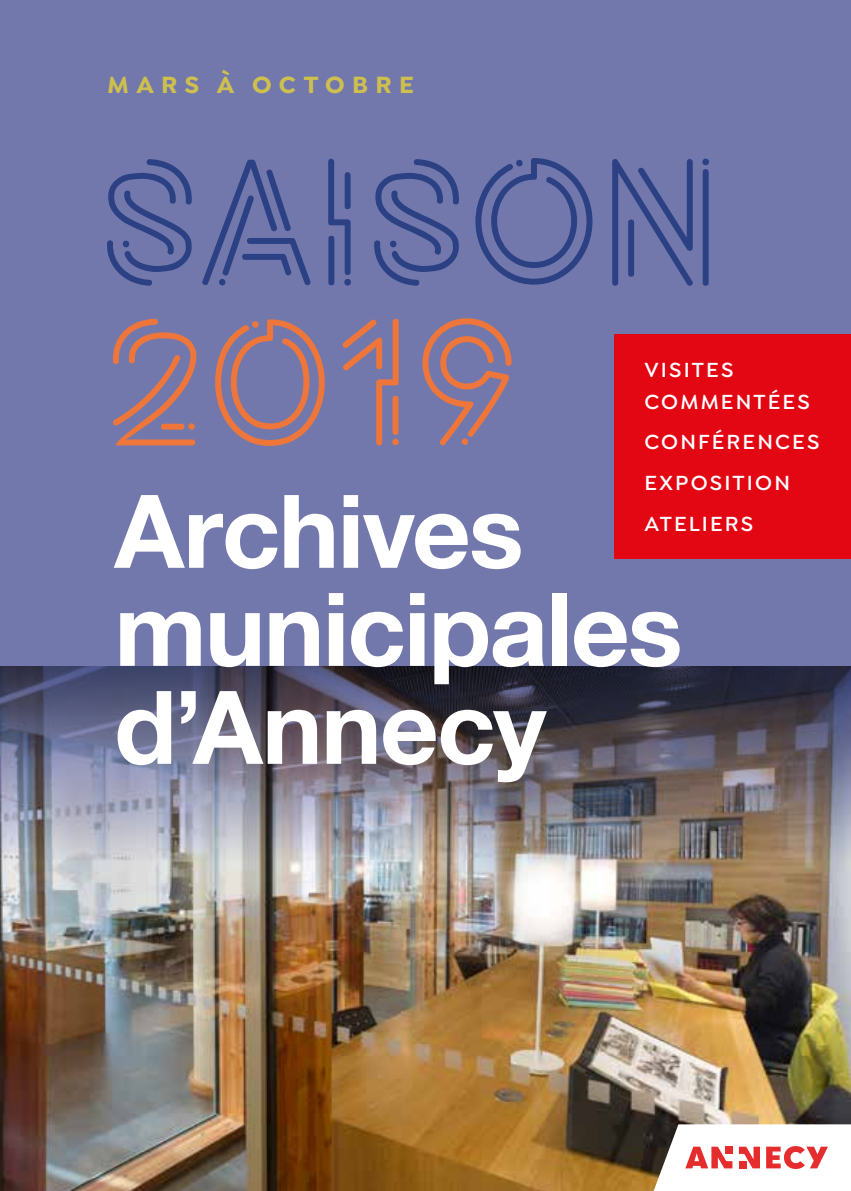
<style>
.page{position:relative;width:851px;height:1191px;background:#fff}
.page>*{position:absolute;margin:0;border:0;box-sizing:border-box;transform-origin:0 0}
.t1{font:700 101.8px/98px "Helvetica Neue";letter-spacing:-.015em;color:#fff}
.t2{font:700 25px "Isidora Sans";letter-spacing:.29em;color:#cec04e}
.t3{font:600 21.8px/40.8px "Isidora Sans";letter-spacing:.095em;color:#fff}
</style>
<div class="page">
<div style="left:0;top:0;width:850px;height:1191px;background:#7378ac"></div>
<img style="left:0;top:862px;width:850px;height:329px">
<img style="left:0;top:666px;width:850px;height:196px">
<svg style="left:653px;top:1124px;width:197px;height:67px;background:#edd5d4"></svg>
<div style="left:614px;top:334px;width:236px;height:225px;background:#e30613"></div>
<svg style="left:107px;top:158px;width:602px;height:128px"></svg>
<svg style="left:113px;top:318px;width:398px;height:128px"></svg>
<p class="t2" style="left:107px;top:70px;width:308px">MARS À OCTOBRE</p>
<p class="t3" style="left:644px;top:354px;width:167px;line-height:31.6px">VISITES<br>COMMENTÉES</p>
<p class="t3" style="left:644px;top:422px;width:177px">CONFÉRENCES<br>EXPOSITION<br>ATELIERS</p>
<h1 class="t1" style="left:114px;top:485px;width:569px">Archives municipales d’Annecy</h1>
</div>
